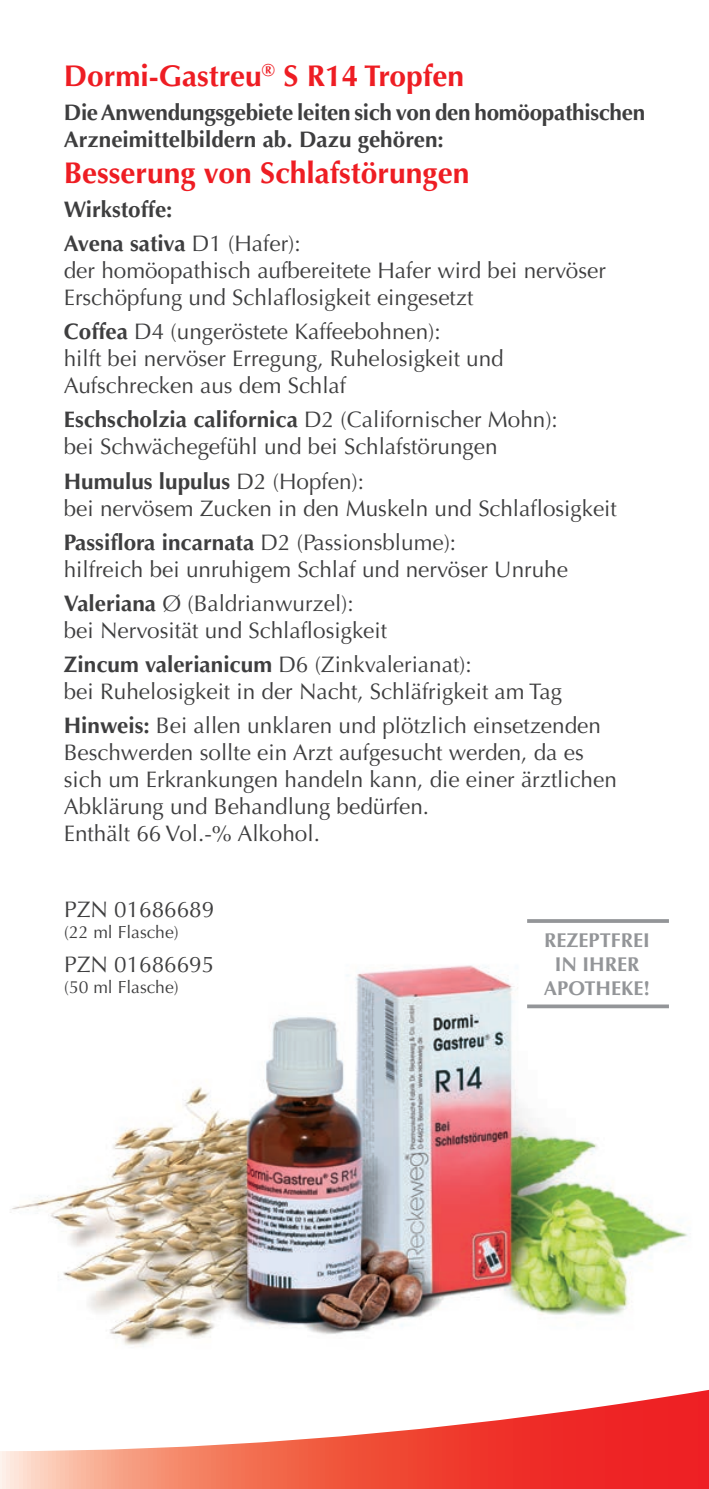
<style>
.page{position:relative;width:709px;height:1489px;background:#fff}
.page>*{position:absolute;margin:0;border:0;box-sizing:border-box;transform-origin:0 0}
.t1{font:700 30px "Optima LT Std";color:#ee1d23}
.t2{font:22.5px/27px "Optima LT Std";color:#3e3e3f}
.t3{font:700 22.5px/27px "Optima LT Std";letter-spacing:-.015em;color:#3e3e3f}
.t4{font:700 20px/24px "Optima LT Std";color:#939598;text-align:center}
.t5{font:17.5px "Optima LT Std";color:#3e3e3f}
.s1{font-weight:400}
.s2{font-weight:700}
</style>
<div class="page">
<svg style="left:0;top:1389px;width:709px;height:99px"></svg>
<img style="left:10px;top:965px;width:678px;height:382px">
<hr style="left:527px;top:919px;width:142px;height:3px;background:#939598">
<svg style="left:527px;top:1004px;width:142px;height:4px"></svg>
<h1 class="t1" style="left:64px;top:58px;width:402px">Dormi-Gastreu<sup>®</sup> S R14 Tropfen</h1>
<p class="t3" style="left:64px;top:99px;width:583px">Die Anwendungsgebiete leiten sich von den homöopathischen<br>Arzneimittelbildern ab. Dazu gehören:</p>
<h1 class="t1" style="left:64px;top:155px;width:407px">Besserung von Schlafstörungen</h1>
<p class="t3" style="left:64px;top:193px;width:238px;line-height:34px">Wirkstoffe:<br>Avena sativa <span class="s1">D1 (Hafer):</span></p>
<p class="t2" style="left:64px;top:257px;width:543px">der homöopathisch aufbereitete Hafer wird bei nervöser<br>Erschöpfung und Schlaflosigkeit eingesetzt</p>
<p class="t2" style="left:64px;top:318px;width:441px"><span class="s2">Coffea</span> D4 (ungeröstete Kaffeebohnen):<br>hilft bei nervöser Erregung, Ruhelosigkeit und<br>Aufschrecken aus dem Schlaf</p>
<p class="t2" style="left:64px;top:406px;width:495px"><span class="s2">Eschscholzia californica</span> D2 (Californischer Mohn): bei Schwächegefühl und bei Schlafstörungen</p>
<p class="t2" style="left:64px;top:468px;width:554px"><span class="s2">Humulus lupulus</span> D2 (Hopfen):<br>bei nervösem Zucken in den Muskeln und Schlaflosigkeit</p>
<p class="t2" style="left:64px;top:529px;width:505px"><span class="s2">Passiflora incarnata</span> D2 (Passionsblume):<br>hilfreich bei unruhigem Schlaf und nervöser Unruhe</p>
<p class="t2" style="left:64px;top:590px;width:325px"><span class="s2">Valeriana</span> Ø (Baldrianwurzel): bei Nervosität und Schlaflosigkeit</p>
<p class="t2" style="left:64px;top:651px;width:499px"><span class="s2">Zincum valerianicum</span> D6 (Zinkvalerianat):<br>bei Ruhelosigkeit in der Nacht, Schläfrigkeit am Tag</p>
<p class="t2" style="left:64px;top:712px;width:554px"><span class="s2">Hinweis:</span> Bei allen unklaren und plötzlich einsetzenden Beschwerden sollte ein Arzt aufgesucht werden, da es sich um Erkrankungen handeln kann, die einer ärztlichen Abklärung und Behandlung bedürfen.<br>Enthält 66 Vol.-% Alkohol.</p>
<p class="t2" style="left:64px;top:895px;width:152px">PZN 01686689</p>
<p class="t5" style="left:64px;top:921px;width:116px">(22 ml Flasche)</p>
<p class="t2" style="left:64px;top:950px;width:152px">PZN 01686695</p>
<p class="t5" style="left:64px;top:976px;width:116px">(50 ml Flasche)</p>
<p class="t4" style="left:544px;top:928px;width:108px">REZEPTFREI<br>IN IHRER<br>APOTHEKE!</p>
</div>
